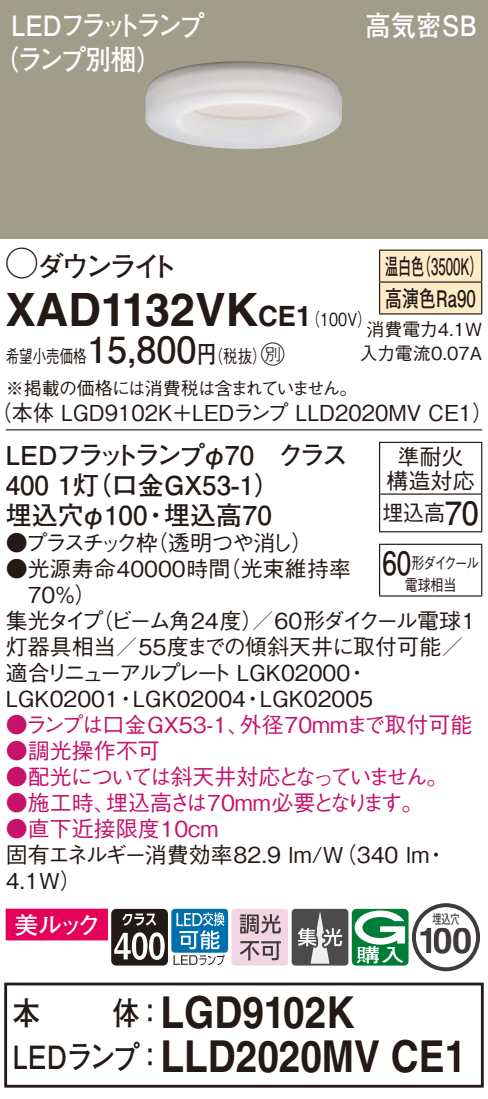
<style>
.page{position:relative;width:488px;height:1099px;background:#fff}
.page>*{position:absolute;margin:0;border:0;box-sizing:border-box;transform-origin:0 0}
.t1{font:700 46px "Helvetica LT Std";color:#231916}
.t2{font:700 44px/44px "Helvetica LT Std";color:#231916;text-align:center;scale:.88 1}
.t3{font:700 36px "Helvetica LT Std";color:#3e3a39}
.t4{font:700 32px "Futo Go B101 Pro";color:#231916;scale:.85 1}
.t5{font:700 28px/34px "Futo Go B101 Pro";letter-spacing:-.12em;color:#fff;scale:.9 1}
.t6{font:700 28px "Futo Go B101 Pro";letter-spacing:-.15em;color:#231916}
.t7{font:700 28px "Futo Go B101 Pro";letter-spacing:-.06em;color:#fff;scale:.9 1}
.t8{font:700 26px/30px "Futo Go B101 Pro";color:#231916}
.t9{font:24px "Futo Go B101 Pro Bold 90 pv RKSJ H";color:#fff}
.t10{font:700 22.8px/32px "Futo Go B101 Pro";color:#231916;scale:.58 1}
.t11{font:500 22px/26px "Gothic BBB Pro";color:#231916}
.t12{font:500 22px "Gothic BBB Pro";color:#c5126b}
.t13{font:500 22px "Gothic BBB Pro";color:#231916;scale:.96 1}
.t14{font:500 22px "Gothic BBB Pro";letter-spacing:-.09em;color:#231916}
.t15{font:500 22px "Gothic BBB Pro";letter-spacing:-.11em;color:#c5126b}
.t16{font:500 22px "Gothic BBB Pro";letter-spacing:-.095em;color:#231916}
.t17{font:500 22px "Gothic BBB Pro";letter-spacing:-.105em;color:#231916}
.t18{font:500 22px "Gothic BBB Pro";color:#231916;scale:.95 1}
.t19{font:500 18px/31.6px "Gothic BBB Pro";letter-spacing:-.035em;color:#231916;scale:.75 1}
.t20{font:500 18px/24px "Gothic BBB Pro";color:#231916;text-align:center}
.t21{font:500 16px/22px "Gothic BBB Pro";letter-spacing:-.11em;color:#231916;text-align:center;scale:.81 1}
.t22{font:13.2px "Futo Go B101 Pro Bold 90 pv RKSJ H";color:#3f3b3a;scale:.7 1}
.s1{font-family:"Ford Classification 1";font-weight:400;font-size:32px}
.s2{font-size:28px}
.s3{font-family:"Gothic BBB Pro";font-weight:500;font-size:18px}
.s4{font-family:"Futo Go B101 Pro";font-weight:700;font-size:36px}
.s5{font-family:"Futo Go B101 Pro";font-weight:700;font-size:24px}
.s6{font-family:"Ford Classification 1";font-weight:400;font-size:24px}
.s7{font-family:"Futo Go B101 Pro";font-weight:700;font-size:32px}
.s8{color:#251b18}
.s9{font-family:"Futo Go B101 Pro";font-size:32px}
</style>
<div class="page">
<div style="left:0;top:0;width:488px;height:238px;background:#a19d8b"></div>
<img style="left:145px;top:61px;width:197px;height:88px">
<div style="left:380px;top:251px;width:101px;height:62px;background:#feecc9"></div>
<hr style="left:379px;top:249px;width:103px;height:2px;background:#231916">
<hr style="left:379px;top:251px;width:1px;height:30px;background:#231916">
<hr style="left:481px;top:251px;width:1px;height:30px;background:#231916">
<hr style="left:379px;top:281px;width:103px;height:2px;background:#231916">
<hr style="left:379px;top:283px;width:1px;height:30px;background:#231916">
<hr style="left:481px;top:283px;width:1px;height:30px;background:#231916">
<hr style="left:379px;top:313px;width:103px;height:1px;background:#231916">
<hr style="left:6px;top:429px;width:476px;height:1px;background:#231916">
<hr style="left:379px;top:443px;width:1px;height:51px;background:#231916">
<hr style="left:379px;top:494px;width:1px;height:37px;background:#231916">
<hr style="left:379px;top:442px;width:103px;height:1px;background:#231916">
<hr style="left:380px;top:493px;width:101px;height:2px;background:#231916">
<hr style="left:481px;top:443px;width:1px;height:51px;background:#231916">
<hr style="left:481px;top:494px;width:1px;height:37px;background:#231916">
<hr style="left:379px;top:531px;width:103px;height:1px;background:#231916">
<hr style="left:379px;top:545px;width:1px;height:50px;background:#231916">
<hr style="left:379px;top:543px;width:103px;height:2px;background:#231916">
<hr style="left:481px;top:545px;width:1px;height:50px;background:#231916">
<hr style="left:379px;top:595px;width:103px;height:1px;background:#231916">
<div style="left:171px;top:908px;width:57px;height:44px;background:#0070ac;border-radius:3px"></div>
<svg style="left:6px;top:908px;width:218px;height:57px"></svg>
<svg style="left:231px;top:903px;width:249px;height:68px"></svg>
<div style="left:4px;top:982px;width:479px;height:105px;border:3px solid #231916"></div>
<p class="t5" style="left:-7px;top:5px;width:236px;text-indent:18px">LEDフラットランプ（ランプ別梱）</p>
<p class="t7" style="left:365px;top:3px;width:125px">高気密SB</p>
<p class="t6" style="left:6px;top:244px;width:174px"><span class="s1">A</span>ダウンライト</p>
<h1 class="t1" style="left:6px;top:281px;width:367px">XAD1132VK<span class="s2">CE1</span><span class="s3">（100V）</span></h1>
<p class="t19" style="left:6px;top:338px;width:470px">希望小売価格<span class="s4">15,800</span><span class="s5">円</span>（税抜）<span class="s6">C<br></span>※掲載の価格には消費税は含まれていません。</p>
<p class="t13" style="left:-9px;top:395px;width:525px">（本体 LGD9102K＋LEDランプ LLD2020MV CE1）</p>
<p class="t10" style="left:385px;top:247px;width:170px">温白色（3500K）高演色Ra90</p>
<p class="t20" style="left:359px;top:315px;width:124px">消費電力4.1W入力電流0.07A</p>
<p class="t8" style="left:6px;top:436px;width:343px">LEDフラットランプφ70　クラス<br>400 1灯（口金GX53-1）<br>埋込穴φ100・埋込高70</p>
<p class="t17" style="left:6px;top:525px;width:309px">●プラスチック枠（透明つや消し）</p>
<p class="t11" style="left:6px;top:553px;width:347px">●光源寿命40000時間（光束維持率</p>
<p class="t11" style="left:28px;top:579px;width:70px">70％）</p>
<p class="t14" style="left:6px;top:603px;width:471px">集光タイプ（ビーム角24度）／60形ダイクール電球1</p>
<p class="t11" style="left:6px;top:631px;width:459px">灯器具相当／55度までの傾斜天井に取付可能／</p>
<p class="t16" style="left:6px;top:655px;width:364px">適合リニューアルプレート LGK02000・</p>
<p class="t11" style="left:6px;top:683px;width:369px">LGK02001・LGK02004・LGK02005</p>
<p class="t12" style="left:6px;top:707px;width:468px">●ランプは口金GX53-1、外径70mmまで取付可能</p>
<p class="t12" style="left:6px;top:733px;width:156px">●調光操作不可</p>
<p class="t15" style="left:6px;top:759px;width:444px">●配光については斜天井対応となっていません。</p>
<p class="t12" style="left:6px;top:785px;width:419px">●施工時、埋込高さは70mm必要となります。</p>
<p class="t12" style="left:6px;top:811px;width:214px">●直下近接限度10cm</p>
<p class="t11" style="left:6px;top:839px;width:443px">固有エネルギー消費効率82.9 lm/W（340 lm・<br>4.1W）</p>
<p class="t11" style="left:386px;top:441px;width:89px;line-height:24px;text-align:center">準耐火構造対応</p>
<p class="t18" style="left:382px;top:495px;width:103px">埋込高<span class="s7">70</span></p>
<p class="t21" style="left:382px;top:550px;width:121px"><span class="s7">60</span>形ダイクール電球相当</p>
<p class="t9" style="left:14px;top:905px;width:88px">美ルック</p>
<p class="t22" style="left:432px;top:908px;width:41px">埋込穴</p>
<h3 class="t3" style="left:417px;top:918px;width:56px"><span class="s8">1</span>00</h3>
<h2 class="t2" style="left:13px;top:989px;width:516px"><span class="s9">体：</span>LGD9102K<br><span class="s9">LEDランプ：</span>LLD2020MV CE1</h2>
<h3 class="t4" style="left:13px;top:987px;width:34px">本</h3>
</div>
